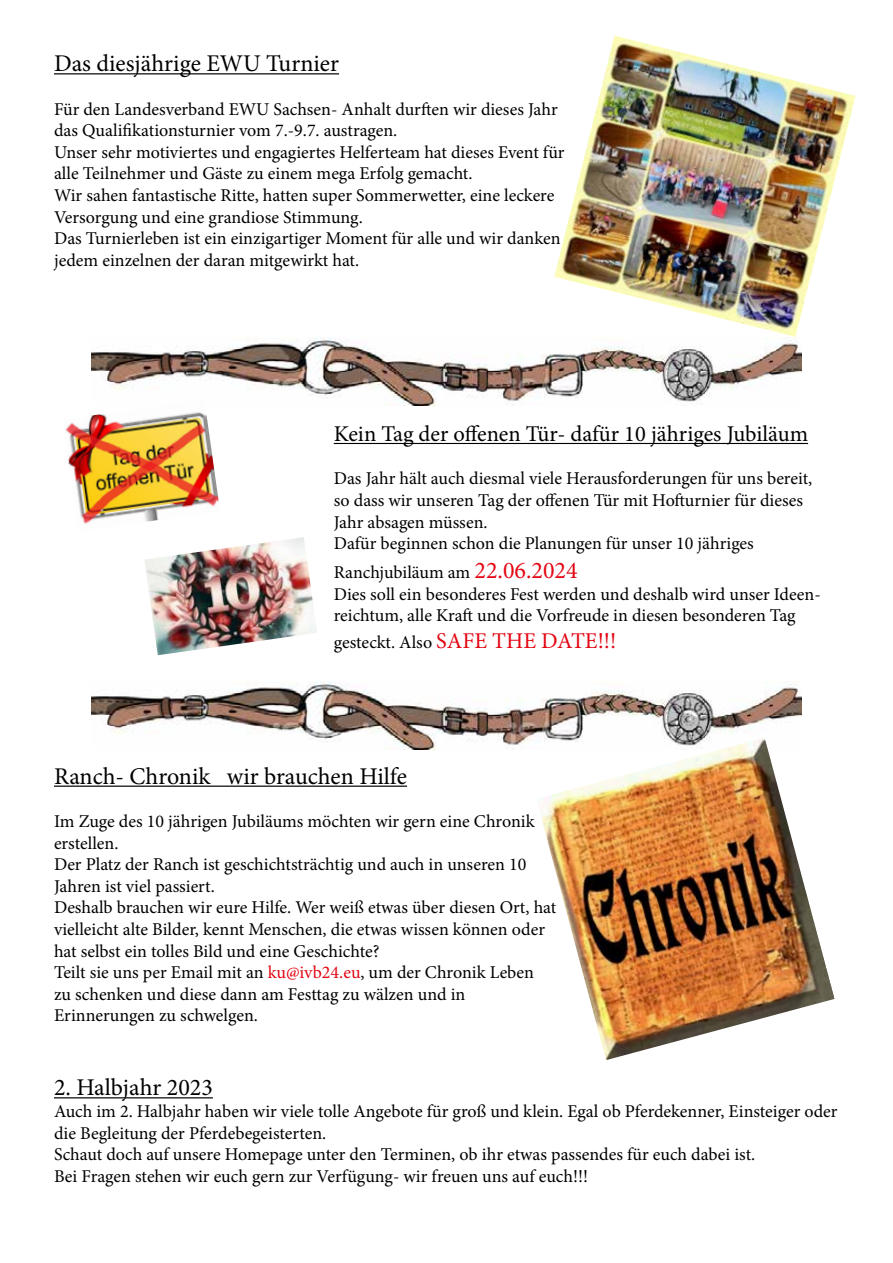
<style>
.page{position:relative;width:893px;height:1263px;background:#fff}
.page>*{position:absolute;margin:0;border:0;box-sizing:border-box;transform-origin:0 0}
.t1{font:24px "Minion Pro";color:#000}
.t2{font:22.5px "Minion Pro";color:#000}
.t3{font:22.5px "Minion Pro";color:#e30613}
.t4{font:18px/21.6px "Minion Pro";color:#000}
.s1{font-size:24px;color:#e30613}
.s2{font-size:18px;color:#000}
.s3{color:#e30613}
</style>
<div class="page">
<img style="left:91px;top:337px;width:711px;height:68px">
<img style="left:91px;top:682px;width:711px;height:68px">
<hr style="left:54px;top:1097px;width:159px;height:1px;background:#000">
<hr style="left:54px;top:73px;width:285px;height:1px;background:#000">
<img style="left:554px;top:36px;width:301px;height:301px">
<hr style="left:334px;top:443px;width:474px;height:1px;background:#000">
<img style="left:65px;top:400px;width:155px;height:124px">
<hr style="left:54px;top:785px;width:353px;height:2px;background:#000">
<img style="left:536px;top:738px;width:299px;height:322px">
<img style="left:144px;top:537px;width:173px;height:118px">
<h1 class="t1" style="left:54px;top:48px;width:287px">Das diesjährige EWU Turnier</h1>
<p class="t4" style="left:54px;top:98px;width:512px">Für den Landesverband EWU Sachsen- Anhalt durften wir dieses Jahr das Qualifikationsturnier vom 7.-9.7. austragen.<br>Unser sehr motiviertes und engagiertes Helferteam hat dieses Event für alle Teilnehmer und Gäste zu einem mega Erfolg gemacht.<br>Wir sahen fantastische Ritte, hatten super Sommerwetter, eine leckere Versorgung und eine grandiose Stimmung.<br>Das Turnierleben ist ein einzigartiger Moment für alle und wir danken jedem einzelnen der daran mitgewirkt hat.</p>
<p class="t2" style="left:334px;top:419px;width:476px">Kein Tag der offenen Tür- dafür 10 jähriges Jubiläum</p>
<p class="t4" style="left:334px;top:468px;width:480px">Das Jahr hält auch diesmal viele Herausforderungen für uns bereit, so dass wir unseren Tag der offenen Tür mit Hofturnier für dieses Jahr absagen müssen.<br>Dafür beginnen schon die Planungen für unser 10 jähriges</p>
<p class="t4" style="left:334px;top:562px;width:488px">Ranchjubiläum am <span class="s1">22.06.2024<br></span>Dies soll ein besonderes Fest werden und deshalb wird unser Ideen&shy;reichtum, alle Kraft und die Vorfreude in diesen besonderen Tag</p>
<p class="t3" style="left:334px;top:626px;width:284px"><span class="s2">gesteckt. Also</span> SAFE THE DATE!!!</p>
<h1 class="t1" style="left:54px;top:760px;width:355px">Ranch- Chronik wir brauchen Hilfe</h1>
<p class="t4" style="left:54px;top:810px;width:504px">Im Zuge des 10 jährigen Jubiläums möchten wir gern eine Chronik erstellen.<br>Der Platz der Ranch ist geschichtsträchtig und auch in unseren 10<br>Jahren ist viel passiert.<br>Deshalb brauchen wir eure Hilfe. Wer weiß etwas über diesen Ort, hat vielleicht alte Bilder, kennt Menschen, die etwas wissen können oder hat selbst ein tolles Bild und eine Geschichte?<br>Teilt sie uns per Email mit an <span class="s3">ku@ivb24.eu</span>, um der Chronik Leben<br>zu schenken und diese dann am Festtag zu wälzen und in Erinnerungen zu schwelgen.</p>
<h1 class="t1" style="left:54px;top:1072px;width:160px">2. Halbjahr 2023</h1>
<p class="t4" style="left:54px;top:1100px;width:785px">Auch im 2. Halbjahr haben wir viele tolle Angebote für groß und klein. Egal ob Pferdekenner, Einsteiger oder die Begleitung der Pferdebegeisterten.<br>Schaut doch auf unsere Homepage unter den Terminen, ob ihr etwas passendes für euch dabei ist.<br>Bei Fragen stehen wir euch gern zur Verfügung- wir freuen uns auf euch!!!</p>
</div>
